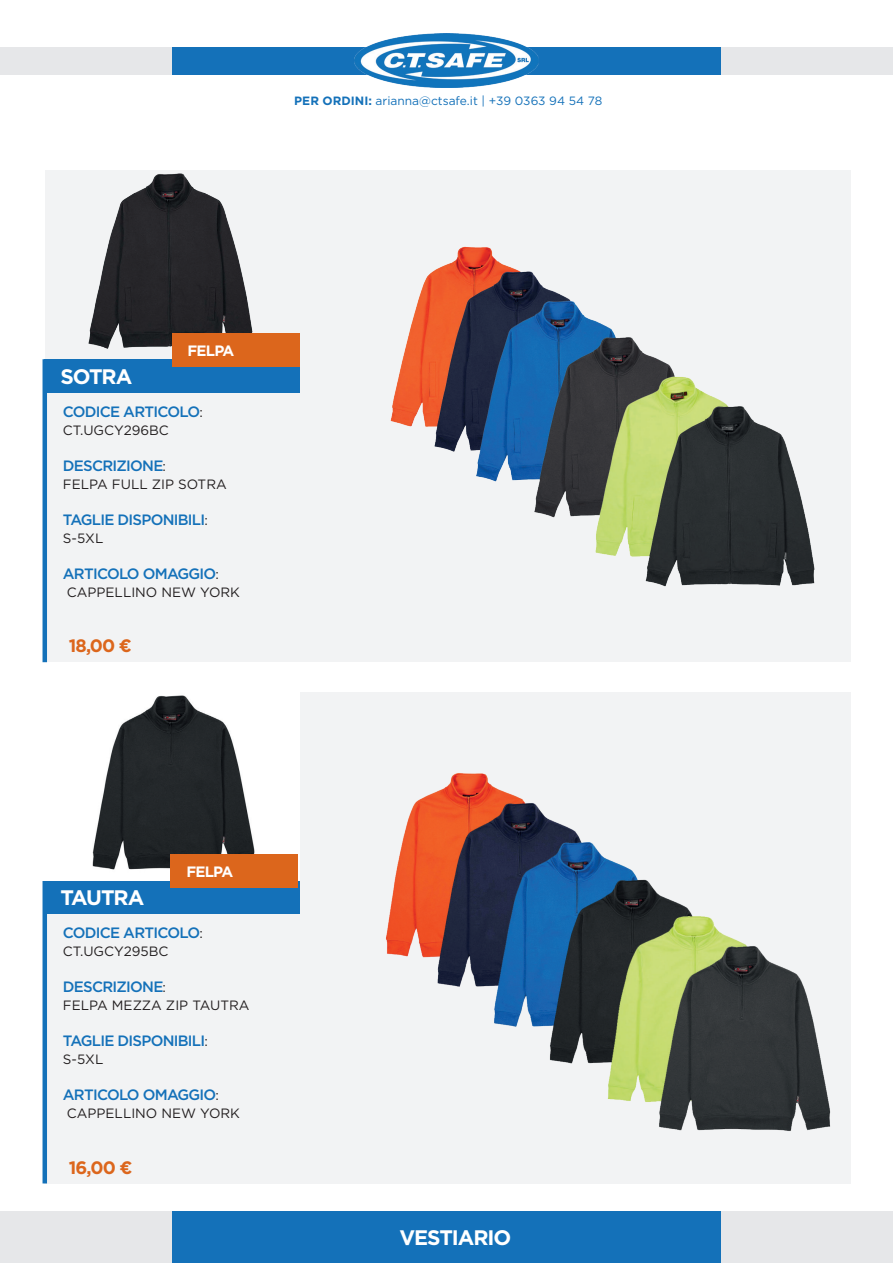
<style>
.page{position:relative;width:893px;height:1263px;background:#fff}
.page>*{position:absolute;margin:0;border:0;box-sizing:border-box;transform-origin:0 0}
.t1{font:700 21px "Gotham";letter-spacing:-.05em;color:#fff}
.t2{font:700 18px "Gotham";letter-spacing:-.05em;color:#dc661c}
.t3{font:500 15px "Gotham";letter-spacing:-.05em;color:#1471b9}
.t4{font:700 15px "Gotham";letter-spacing:-.05em;color:#fff}
.t5{font:13.5px "Gotham";color:#231f20}
.t6{font:12px "Gotham";color:#1471b9}
.s1{font-weight:700}
.s2{font-weight:400;font-size:13.5px;color:#231f20}
</style>
<div class="page">
<div style="left:171px;top:47px;width:551px;height:27px;background:#1471b9"></div>
<img style="left:355px;top:34px;width:183px;height:53px">
<div style="left:722px;top:47px;width:171px;height:27px;background:#e6e7e9"></div>
<div style="left:0;top:47px;width:171px;height:27px;background:#e6e7e9"></div>
<div style="left:171px;top:1212px;width:551px;height:51px;background:#1471b9"></div>
<div style="left:722px;top:1212px;width:171px;height:51px;background:#e6e7e9"></div>
<div style="left:0;top:1212px;width:171px;height:51px;background:#e6e7e9"></div>
<div style="left:45px;top:170px;width:805px;height:492px;background:#f2f3f4"></div>
<img style="left:390px;top:246px;width:425px;height:341px">
<div style="left:45px;top:359px;width:255px;height:34px;background:#1471b9"></div>
<hr style="left:43px;top:359px;width:4px;height:303px;background:#1471b9">
<img style="left:88px;top:173px;width:212px;height:186px">
<div style="left:172px;top:333px;width:127px;height:34px;background:#dc661c"></div>
<div style="left:45px;top:692px;width:805px;height:491px;background:#f2f3f4"></div>
<img style="left:386px;top:773px;width:445px;height:358px">
<div style="left:45px;top:880px;width:255px;height:34px;background:#1471b9"></div>
<hr style="left:43px;top:880px;width:4px;height:303px;background:#1471b9">
<img style="left:45px;top:692px;width:255px;height:188px">
<div style="left:171px;top:854px;width:127px;height:34px;background:#dc661c"></div>
<p class="t6" style="left:294px;top:93px;width:309px"><span class="s1">PER ORDINI:</span> arianna@ctsafe.it | +39 0363 94 54 78</p>
<p class="t4" style="left:187px;top:340px;width:48px">FELPA</p>
<h1 class="t1" style="left:61px;top:362px;width:73px">SOTRA</h1>
<p class="t3" style="left:63px;top:401px;width:141px">CODICE ARTICOLO<span class="s2">:</span></p>
<p class="t5" style="left:63px;top:421px;width:108px">CT.UGCY296BC</p>
<p class="t3" style="left:63px;top:455px;width:105px">DESCRIZIONE<span class="s2">:</span></p>
<p class="t5" style="left:63px;top:475px;width:165px">FELPA FULL ZIP SOTRA</p>
<p class="t3" style="left:63px;top:509px;width:146px">TAGLIE DISPONIBILI<span class="s2">:</span></p>
<p class="t5" style="left:63px;top:529px;width:42px">S-5XL</p>
<p class="t3" style="left:63px;top:563px;width:158px">ARTICOLO OMAGGIO<span class="s2">:</span></p>
<p class="t5" style="left:67px;top:583px;width:175px">CAPPELLINO NEW YORK</p>
<p class="t2" style="left:69px;top:634px;width:64px">18,00 €</p>
<p class="t4" style="left:186px;top:862px;width:48px">FELPA</p>
<h1 class="t1" style="left:61px;top:883px;width:85px">TAUTRA</h1>
<p class="t3" style="left:63px;top:923px;width:141px">CODICE ARTICOLO<span class="s2">:</span></p>
<p class="t5" style="left:63px;top:942px;width:107px">CT.UGCY295BC</p>
<p class="t3" style="left:63px;top:977px;width:105px">DESCRIZIONE<span class="s2">:</span></p>
<p class="t5" style="left:63px;top:996px;width:188px">FELPA MEZZA ZIP TAUTRA</p>
<p class="t3" style="left:63px;top:1031px;width:146px">TAGLIE DISPONIBILI<span class="s2">:</span></p>
<p class="t5" style="left:63px;top:1050px;width:42px">S-5XL</p>
<p class="t3" style="left:63px;top:1085px;width:158px">ARTICOLO OMAGGIO<span class="s2">:</span></p>
<p class="t5" style="left:67px;top:1104px;width:175px">CAPPELLINO NEW YORK</p>
<p class="t2" style="left:69px;top:1155px;width:65px">16,00 €</p>
<h1 class="t1" style="left:400px;top:1223px;width:113px">VESTIARIO</h1>
</div>
